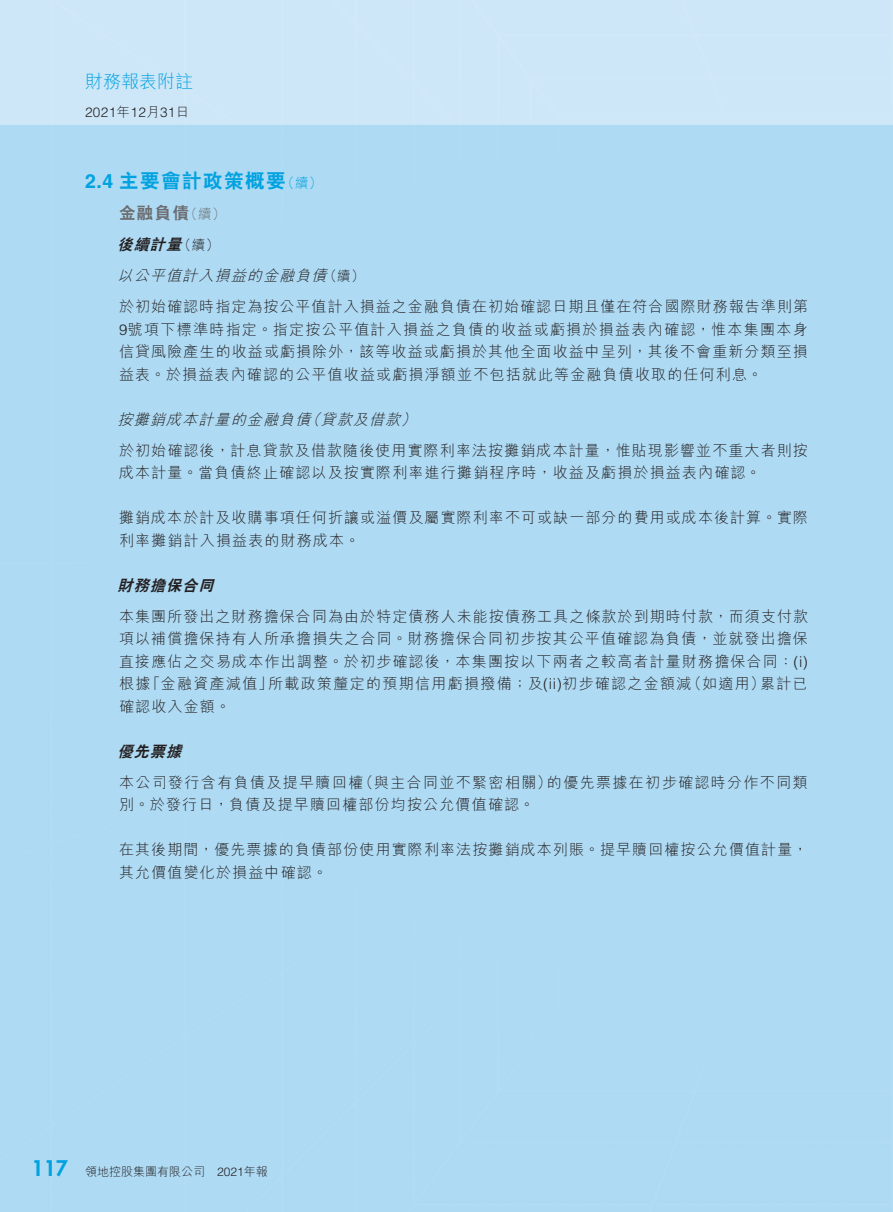
<style>
.page{position:relative;width:893px;height:1212px;background:#fff}
.page>*{position:absolute;margin:0;border:0;box-sizing:border-box;transform-origin:0 0}
.t1{font:800 21px "Futura Std";color:#00a2df}
._01_H1{font:800 19.5px "C Hei 2 HK";letter-spacing:.08em;color:#00a2df}
.t2{font:300 18px "M Hei HK";color:#00a2df}
._02_H2{font:800 16.5px "C Hei 2 HK";color:#6c6d70}
._00_txt{font:300 15px/22.5px "M Hei HK";letter-spacing:.08em;color:#231f20}
._04_H4{font:italic 300 15px "M Hei HK";color:#231f20}
._03_H3{font:italic 800 15px "C Hei 2 HK";color:#231f20}
.t3{font:300 13.5px "Helvetica LT Std";letter-spacing:.03em;color:#231f20}
._01_H1-2{font:300 13.5px "M Hei HK";color:#00a2df}
._02_H2-2{font:300 13.5px "M Hei HK";color:#6c6d70}
._03_H3-2{font:300 13.5px "M Hei HK";color:#231f20}
._04_H4-2{font:300 13.5px "M Hei HK";color:#231f20}
.t4{font:300 12px "M Hei HK";color:#231f20}
.t5{font:300 12px "Helvetica LT Std";color:#231f20}
.s1{font-family:"M Hei HK"}
.s2{font-family:"Helvetica LT Std";font-weight:700}
.s3{font-family:"Helvetica LT Std"}
</style>
<div class="page">
<p class="t2" style="left:85px;top:73px;width:109px">財務報表附註</p>
<p class="t3" style="left:85px;top:103px;width:106px">2021<span class="s1">年</span>12<span class="s1">月</span>31<span class="s1">日</span></p>
<p class="_01_H1" style="left:85px;top:170px;width:202px"><span class="s2">2.4</span> 主要會計政策概要</p>
<p class="_02_H2-2" style="left:184px;top:207px;width:43px">（續(</p>
<p class="_01_H1-2" style="left:281px;top:176px;width:43px">（續(</p>
<p class="_02_H2" style="left:119px;top:204px;width:71px">金融負債</p>
<p class="_03_H3-2" style="left:178px;top:238px;width:43px">（續(</p>
<p class="_03_H3" style="left:118px;top:237px;width:69px">後續計量</p>
<p class="_04_H4" style="left:118px;top:268px;width:215px">以公平值計入損益的金融負債</p>
<p class="_00_txt" style="left:119px;top:295px;width:690px;text-align:justify">於初始確認時指定為按公平值計入損益之金融負債在初始確認日期且僅在符合國際財務報告準則第<span class="s3">9</span>號項下標準時指定。指定按公平值計入損益之負債的收益或虧損於損益表內確認，惟本集團本身信貸風險產生的收益或虧損除外，該等收益或虧損於其他全面收益中呈列，其後不會重新分類至損益表。於損益表內確認的公平值收益或虧損淨額並不包括就此等金融負債收取的任何利息。</p>
<p class="_04_H4" style="left:401px;top:411px;width:20px">(</p>
<p class="_04_H4-2" style="left:323px;top:269px;width:43px">（續(</p>
<p class="_04_H4" style="left:118px;top:411px;width:288px">按攤銷成本計量的金融負債貸款及借款</p>
<p class="_04_H4" style="left:305px;top:411px;width:20px">（</p>
<p class="_00_txt" style="left:119px;top:439px;width:690px">於初始確認後，計息貸款及借款隨後使用實際利率法按攤銷成本計量，惟貼現影響並不重大者則按成本計量。當負債終止確認以及按實際利率進行攤銷程序時，收益及虧損於損益表內確認。</p>
<p class="_00_txt" style="left:119px;top:506px;width:691px">攤銷成本於計及收購事項任何折讓或溢價及屬實際利率不可或缺一部分的費用或成本後計算。實際利率攤銷計入損益表的財務成本。</p>
<p class="_03_H3" style="left:118px;top:577px;width:101px">財務擔保合同</p>
<p class="_00_txt" style="left:119px;top:605px;width:691px;text-align:right">本集團所發出之財務擔保合同為由於特定債務人未能按債務工具之條款於到期時付款，而須支付款項以補償擔保持有人所承擔損失之合同。財務擔保合同初步按其公平值確認為負債，並就發出擔保直接應佔之交易成本作出調整。於初步確認後，本集團按以下兩者之較高者計量財務擔保合同： <span class="s3">(i(</span>累計已</p>
<p class="_00_txt" style="left:687px;top:672px;width:80px">（如適用）</p>
<p class="_00_txt" style="left:268px;top:672px;width:425px">所載政策釐定的預期信用虧損撥備；及<span class="s3">( )i i</span> 初步確認之金額減</p>
<p class="_00_txt" style="left:145px;top:672px;width:129px">「金融資產減值」</p>
<p class="_00_txt" style="left:119px;top:672px;width:113px">根據<br>確認收入金額。</p>
<p class="_03_H3" style="left:118px;top:743px;width:69px">優先票據</p>
<p class="_00_txt" style="left:359px;top:771px;width:195px">（與主合同並不緊密相關）</p>
<p class="_00_txt" style="left:547px;top:771px;width:262px">的優先票據在初步確認時分作不同類</p>
<p class="_00_txt" style="left:119px;top:771px;width:417px">本公司發行含有負債及提早贖回權<br>別。於發行日，負債及提早贖回權部份均按公允價值確認。</p>
<p class="_00_txt" style="left:119px;top:838px;width:690px">在其後期間，優先票據的負債部份使用實際利率法按攤銷成本列賬。提早贖回權按公允價值計量，其允價值變化於損益中確認。</p>
<h1 class="t1" style="left:31px;top:1154px;width:38px">117</h1>
<p class="t4" style="left:85px;top:1165px;width:121px">領地控股集團有限公司</p>
<p class="t5" style="left:217px;top:1164px;width:52px">2021<span class="s1">年報</span></p>
</div>
